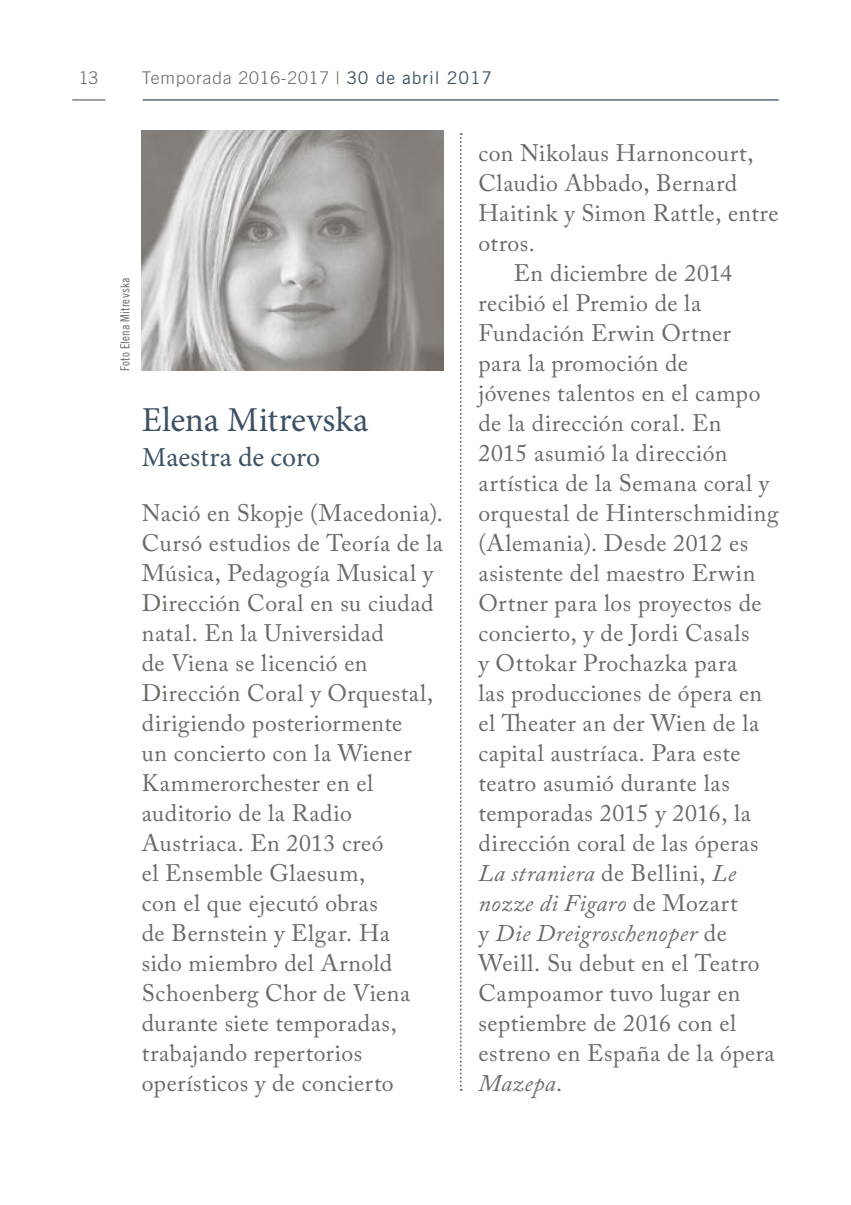
<style>
.page{position:relative;width:851px;height:1205px;background:#fff}
.page>*{position:absolute;margin:0;border:0;box-sizing:border-box;transform-origin:0 0}
.t1{font:35px "Minion Pro";color:#3e5164}
.t2{font:27.5px "Minion Pro";color:#3e5164}
.t3{font:23.75px/30px "Adobe Caslon Pro";letter-spacing:.02em;color:#6d6863}
.t4{font:italic 23.75px "Adobe Caslon Pro";letter-spacing:.02em;color:#6d6863}
.t5{font:300 17.5px "Trade Gothic LT Std";letter-spacing:.05em;color:#6d6863}
.t6{font:12.5px "Trade Gothic LT Std Cn 18";letter-spacing:.015em;color:#6d6863}
.s1{font-weight:400;color:#3e5164}
.s2{font-style:normal}
</style>
<div class="page">
<hr style="left:143px;top:99px;width:635px;height:2px;background:#3e5164">
<hr style="left:72px;top:99px;width:33px;height:2px;background:#6d6863">
<svg style="left:460px;top:133px;width:1px;height:958px"></svg>
<img style="left:142px;top:131px;width:301px;height:240px">
<p class="t5" style="left:79px;top:67px;width:21px">13</p>
<p class="t5" style="left:142px;top:67px;width:352px">Temporada 2016-2017 | <span class="s1">30 de abril 2017</span></p>
<p class="t6" style="left:118px;top:371px;width:95px;rotate:-90deg">Foto Elena Mitrevska</p>
<h1 class="t1" style="left:142px;top:396px;width:228px">Elena Mitrevska</h1>
<p class="t2" style="left:142px;top:439px;width:180px">Maestra de coro</p>
<p class="t3" style="left:142px;top:498px;width:303px">Nació en Skopje (Macedonia).<br>Cursó estudios de Teoría de la<br>Música, Pedagogía Musical y<br>Dirección Coral en su ciudad natal. En la Universidad<br>de Viena se licenció en<br>Dirección Coral y Orquestal, dirigiendo posteriormente<br>un concierto con la Wiener<br>Kammerorchester en el auditorio de la Radio<br>Austriaca. En 2013 creó<br>el Ensemble Glaesum,<br>con el que ejecutó obras<br>de Bernstein y Elgar. Ha<br>sido miembro del Arnold<br>Schoenberg Chor de Viena durante siete temporadas, trabajando repertorios operísticos y de concierto</p>
<p class="t3" style="left:478px;top:138px;width:276px">con Nikolaus Harnoncourt,</p>
<p class="t3" style="left:478px;top:168px;width:260px">Claudio Abbado, Bernard</p>
<p class="t3" style="left:478px;top:198px;width:301px">Haitink y Simon Rattle, entre</p>
<p class="t3" style="left:478px;top:228px;width:58px">otros.</p>
<p class="t3" style="left:514px;top:258px;width:219px">En diciembre de 2014</p>
<p class="t3" style="left:478px;top:288px;width:224px">recibió el Premio de la</p>
<p class="t3" style="left:478px;top:318px;width:254px">Fundación Erwin Ortner</p>
<p class="t3" style="left:478px;top:348px;width:211px">para la promoción de</p>
<p class="t3" style="left:478px;top:378px;width:283px">jóvenes talentos en el campo</p>
<p class="t3" style="left:478px;top:408px;width:244px">de la dirección coral. En</p>
<p class="t3" style="left:478px;top:438px;width:250px">2015 asumió la dirección</p>
<p class="t3" style="left:478px;top:468px;width:292px">artística de la Semana coral y</p>
<p class="t3" style="left:478px;top:498px;width:301px">orquestal de Hinterschmiding</p>
<p class="t3" style="left:478px;top:528px;width:271px">(Alemania). Desde 2012 es</p>
<p class="t3" style="left:478px;top:558px;width:278px">asistente del maestro Erwin</p>
<p class="t3" style="left:478px;top:588px;width:284px">Ortner para los proyectos de</p>
<p class="t3" style="left:478px;top:618px;width:272px">concierto, y de Jordi Casals</p>
<p class="t3" style="left:478px;top:648px;width:260px">y Ottokar Prochazka para</p>
<p class="t3" style="left:478px;top:678px;width:285px">las producciones de ópera en</p>
<p class="t3" style="left:478px;top:708px;width:282px">el Theater an der Wien de la</p>
<p class="t3" style="left:478px;top:738px;width:263px">capital austríaca. Para este</p>
<p class="t3" style="left:478px;top:768px;width:253px">teatro asumió durante las</p>
<p class="t3" style="left:478px;top:798px;width:274px">temporadas 2015 y 2016, la</p>
<p class="t3" style="left:478px;top:828px;width:281px">dirección coral de las óperas</p>
<p class="t4" style="left:478px;top:859px;width:259px">La straniera <span class="s2">de Bellini,</span> Le</p>
<p class="t4" style="left:478px;top:889px;width:261px">nozze di Figaro <span class="s2">de Mozart</span></p>
<p class="t4" style="left:478px;top:919px;width:250px"><span class="s2">y</span> Die Dreigroschenoper <span class="s2">de</span></p>
<p class="t3" style="left:478px;top:948px;width:282px">Weill. Su debut en el Teatro</p>
<p class="t3" style="left:478px;top:978px;width:263px">Campoamor tuvo lugar en</p>
<p class="t3" style="left:478px;top:1008px;width:259px">septiembre de 2016 con el</p>
<p class="t3" style="left:478px;top:1038px;width:298px">estreno en España de la ópera</p>
<p class="t4" style="left:478px;top:1069px;width:85px">Mazepa<span class="s2">.</span></p>
</div>
